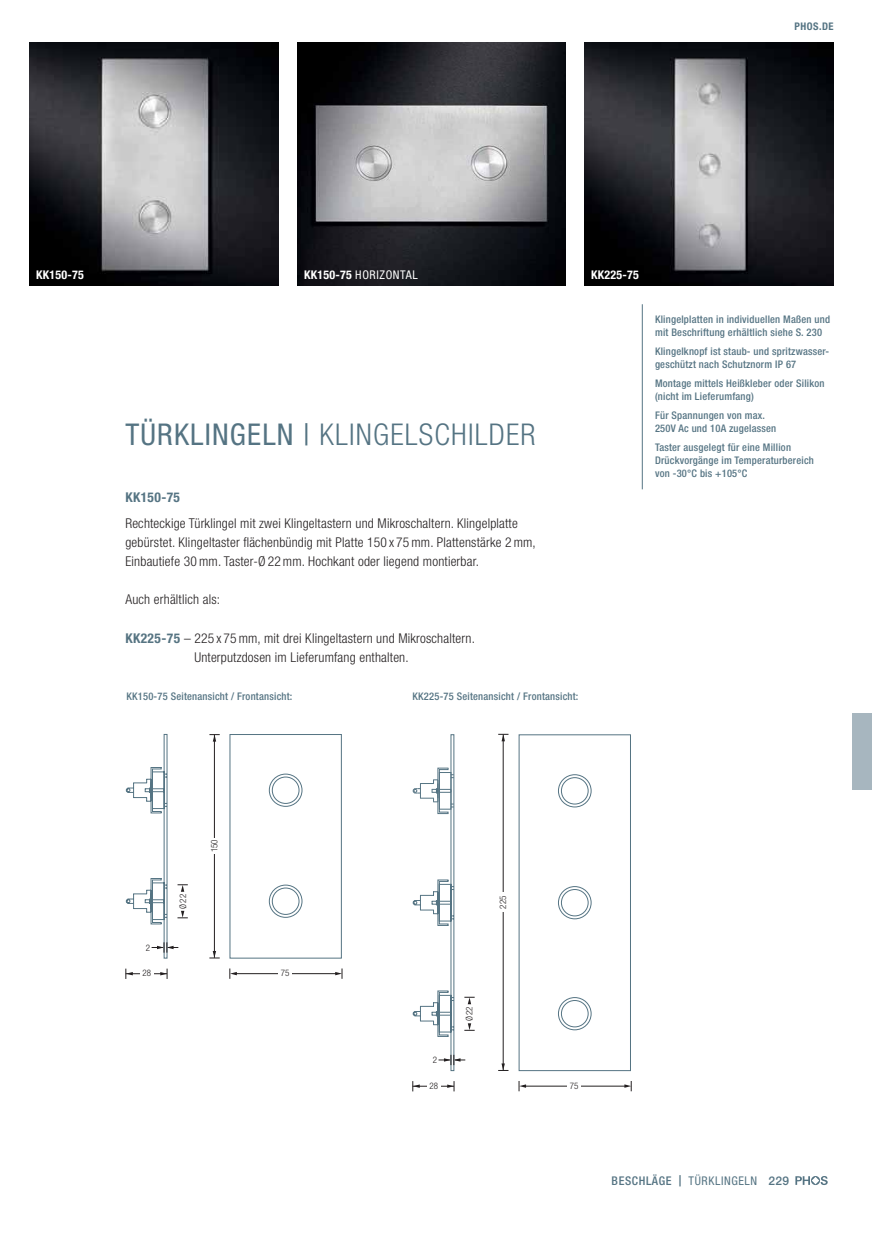
<style>
.page{position:relative;width:872px;height:1234px;background:#fff}
.page>*{position:absolute;margin:0;border:0;box-sizing:border-box;transform-origin:0 0}
.t1{font:300 condensed 30px "Helvetica Neue LT Std";letter-spacing:.04em;color:#557483}
.t2{font:300 condensed 13.5px/19.2px "Helvetica Neue LT Std";letter-spacing:.015em;color:#231f20}
.t3{font:700 condensed 13.5px "Helvetica Neue LT Std";letter-spacing:.03em;color:#557483}
.t4{font:condensed 12px "Helvetica Neue LT Std";letter-spacing:.05em;color:#557483}
.t5{font:condensed 12px "Helvetica Neue LT Std";letter-spacing:.05em;color:#fff}
.t6{font:700 condensed 12px "Helvetica Neue LT Std";letter-spacing:.02em;color:#fff}
.t7{font:500 condensed 10.5px/12.8px "Helvetica Neue LT Std";letter-spacing:.02em;color:#557483}
.t8{font:700 condensed 10.5px "Helvetica Neue LT Std";letter-spacing:.05em;color:#557483}
.t9{font:300 condensed 9px "Helvetica Neue LT Std";color:#231f20}
.s1{font-weight:700}
.s2{font-weight:400}
.s3{font-weight:700;color:#567482}
.s4{font-weight:500}
.s5{font-weight:500;font-stretch:normal;font-size:11.25px}
.s6{font-weight:500;font-stretch:normal}
</style>
<div class="page">
<img style="left:30px;top:43px;width:249px;height:242px">
<img style="left:585px;top:43px;width:248px;height:242px">
<img style="left:298px;top:43px;width:268px;height:242px">
<svg style="left:519px;top:1081px;width:7px;height:9px"></svg>
<hr style="left:525px;top:1085px;width:100px;height:1px;background:#231f20">
<svg style="left:624px;top:1081px;width:8px;height:9px"></svg>
<div style="left:567px;top:1081px;width:14px;height:9px;background:#fff"></div>
<svg style="left:126px;top:733px;width:505px;height:338px"></svg>
<svg style="left:177px;top:910px;width:11px;height:8px"></svg>
<svg style="left:177px;top:884px;width:11px;height:7px"></svg>
<div style="left:139px;top:943px;width:18px;height:7px;background:#fff"></div>
<svg style="left:152px;top:942px;width:26px;height:10px"></svg>
<hr style="left:126px;top:973px;width:41px;height:1px;background:#231f20">
<svg style="left:126px;top:968px;width:7px;height:10px"></svg>
<svg style="left:160px;top:968px;width:8px;height:10px"></svg>
<div style="left:140px;top:969px;width:13px;height:8px;background:#fff"></div>
<hr style="left:412px;top:1085px;width:42px;height:1px;background:#231f20">
<svg style="left:412px;top:1081px;width:8px;height:10px"></svg>
<svg style="left:447px;top:1081px;width:8px;height:10px"></svg>
<div style="left:427px;top:1082px;width:13px;height:8px;background:#fff"></div>
<svg style="left:412px;top:733px;width:62px;height:338px"></svg>
<hr style="left:642px;top:304px;width:1px;height:185px;background:#557483">
<svg style="left:795px;top:1176px;width:32px;height:8px"></svg>
<div style="left:853px;top:712px;width:19px;height:77px;background:#a7b6bf"></div>
<p class="t8" style="left:794px;top:20px;width:41px">PHOS.DE</p>
<p class="t6" style="left:36px;top:267px;width:49px">KK150-75</p>
<p class="t5" style="left:304px;top:270px;width:115px"><span class="s1">KK150-75</span> HORIZONTAL</p>
<p class="t6" style="left:591px;top:267px;width:49px">KK225-75</p>
<h1 class="t1" style="left:125px;top:423px;width:412px"><span class="s2">TÜRKLINGELN |</span> KLINGELSCHILDER</h1>
<p class="t3" style="left:125px;top:489px;width:56px">KK150-75</p>
<p class="t2" style="left:125px;top:515px;width:412px">Rechteckige Türklingel mit zwei Klingeltastern und Mikroschaltern. Klingelplatte gebürstet. Klingeltaster flächenbündig mit Platte 150 x 75 mm. Plattenstärke 2 mm,<br>Einbautiefe 30 mm. Taster-Ø 22 mm. Hochkant oder liegend montierbar.</p>
<p class="t2" style="left:125px;top:591px;width:96px">Auch erhältlich als:</p>
<p class="t2" style="left:125px;top:629px;width:351px;text-align:center"><span class="s3">KK225-75</span> – 225 x 75 mm, mit drei Klingeltastern und Mikroschaltern.<br>Unterputzdosen im Lieferumfang enthalten.</p>
<p class="t7" style="left:126px;top:691px;width:167px">KK150-75 Seitenansicht / Frontansicht:</p>
<p class="t7" style="left:412px;top:691px;width:167px">KK225-75 Seitenansicht / Frontansicht:</p>
<p class="t7" style="left:655px;top:314px;width:176px">Klingelplatten in individuellen Maßen und mit Beschriftung erhältlich siehe S. 230</p>
<p class="t7" style="left:655px;top:346px;width:176px">Klingelknopf ist staub- und spritzwasser&shy;geschützt nach Schutznorm IP 67</p>
<p class="t7" style="left:655px;top:378px;width:171px">Montage mittels Heißkleber oder Silikon (nicht im Lieferumfang)</p>
<p class="t7" style="left:655px;top:410px;width:123px">Für Spannungen von max.<br>250V Ac und 10A zugelassen</p>
<p class="t7" style="left:655px;top:442px;width:160px">Taster ausgelegt für eine Million<br>Drückvorgänge im Temperaturbereich von -30°C bis +105°C</p>
<p class="t9" style="left:146px;top:943px;width:6px">2</p>
<p class="t9" style="left:142px;top:969px;width:10px">28</p>
<p class="t9" style="left:180px;top:908px;width:16px;rotate:-90deg">Ø 22</p>
<p class="t9" style="left:211px;top:851px;width:14px;rotate:-90deg">150</p>
<p class="t9" style="left:281px;top:969px;width:10px">75</p>
<p class="t9" style="left:500px;top:908px;width:15px;rotate:-90deg">225</p>
<p class="t9" style="left:432px;top:1056px;width:6px">2</p>
<p class="t9" style="left:429px;top:1082px;width:10px">28</p>
<p class="t9" style="left:466px;top:1021px;width:16px;rotate:-90deg">Ø 22</p>
<p class="t9" style="left:570px;top:1081px;width:10px">75</p>
<p class="t4" style="left:611px;top:1176px;width:179px"><span class="s4">BESCHLÄGE</span> <span class="s5">|</span> TÜRKLINGELN <span class="s6">229</span></p>
</div>
